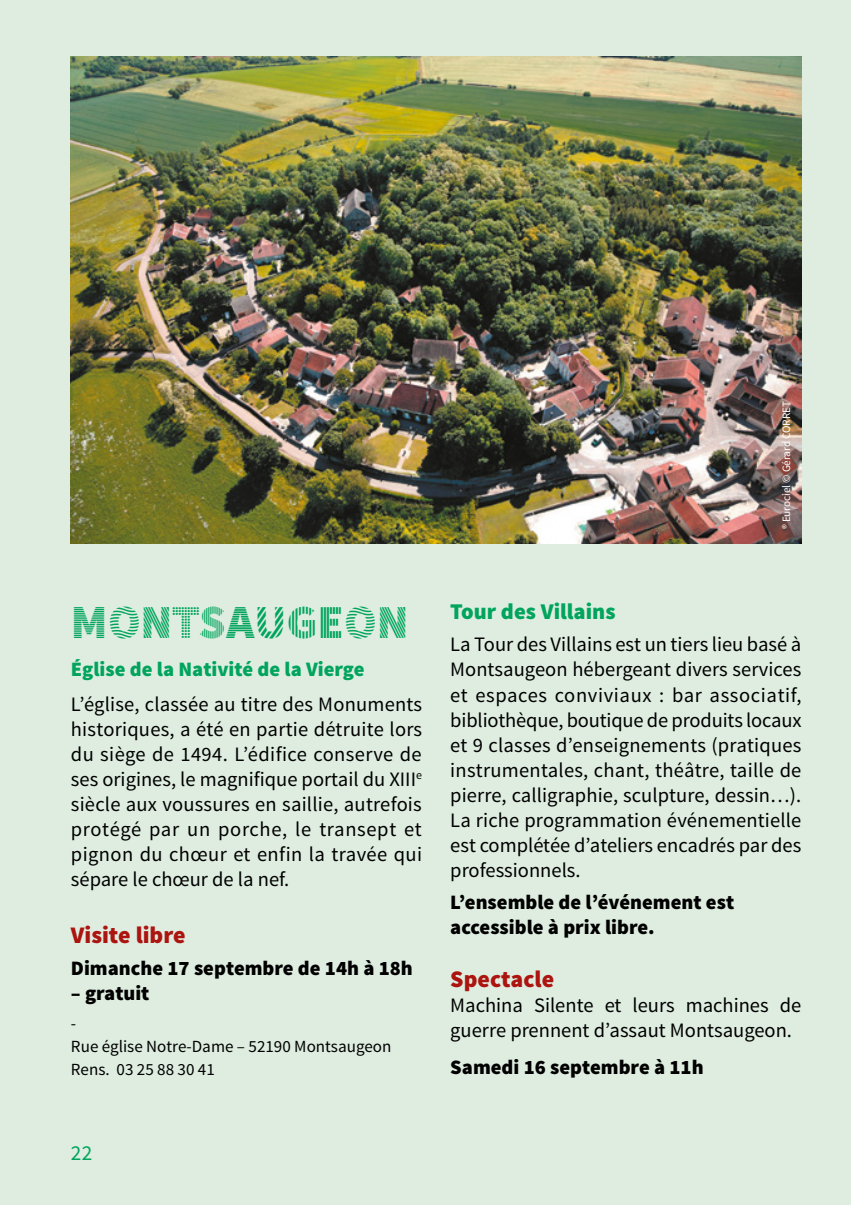
<style>
.page{position:relative;width:851px;height:1205px;background:#fff}
.page>*{position:absolute;margin:0;border:0;box-sizing:border-box;transform-origin:0 0}
.t1{font:47.5px "Source Sans Pro DISPLAY";color:#00a45d}
.t2{font:900 23.75px "Source Sans Pro";color:#ac1410}
.t3{font:900 22.5px "Source Sans Pro";color:#00a45d}
.t4{font:21.25px "Source Sans Pro";color:#00a45d}
.t5{font:20.5px/25px "Source Sans Pro";color:#000;text-align:justify}
.t6{font:900 20.5px/25px "Source Sans Pro";color:#000}
.t7{font:900 20.5px "Source Sans Pro";color:#00a45d}
.t8{font:17px/22.5px "Source Sans Pro";color:#000}
.t9{font:11.25px "Source Sans Pro";letter-spacing:-.01em;color:#fff}
</style>
<div class="page">
<div style="left:0;top:0;width:850px;height:1205px;background:#deede0"></div>
<img style="left:71px;top:57px;width:730px;height:486px">
<p class="t9" style="left:779px;top:529px;width:130px;rotate:-90deg">® Eurociel © Gérard CORRET</p>
<h1 class="t1" style="left:71px;top:598px;width:339px">MONTSAUGEON</h1>
<p class="t7" style="left:71px;top:655px;width:295px">Église de la Nativité de la Vierge</p>
<p class="t5" style="left:71px;top:692px;width:353px">L’église, classée au titre des Monuments historiques, a été en partie détruite lors du siège de 1494. L’édifice conserve de ses origines, le magnifique portail du XIII<sup>e </sup>siècle aux voussures en saillie, autrefois protégé par un porche, le transept et pignon du chœur et enfin la travée qui sépare le chœur de la nef.</p>
<p class="t2" style="left:71px;top:919px;width:116px">Visite libre</p>
<p class="t6" style="left:71px;top:956px;width:343px">Dimanche 17 septembre de 14h à 18h</p>
<p class="t6" style="left:71px;top:981px;width:80px">– gratuit</p>
<p class="t8" style="left:71px;top:1013px;width:322px">-<br>Rue église Notre-Dame – 52190 Montsaugeon<br>Rens. 03 25 88 30 41</p>
<p class="t4" style="left:71px;top:1140px;width:23px">22</p>
<p class="t3" style="left:450px;top:597px;width:167px">Tour des Villains</p>
<p class="t5" style="left:450px;top:632px;width:353px">La Tour des Villains est un tiers lieu basé à Montsaugeon hébergeant divers services et espaces conviviaux : bar associatif, bibliothèque, boutique de produits locaux et 9 classes d’enseignements (pratiques instrumentales, chant, théâtre, taille de pierre, calligraphie, sculpture, dessin…).<br>La riche programmation événementielle est complétée d’ateliers encadrés par des professionnels.</p>
<p class="t6" style="left:450px;top:890px;width:285px">L’ensemble de l’événement est accessible à prix libre.</p>
<p class="t2" style="left:450px;top:963px;width:105px">Spectacle</p>
<p class="t5" style="left:450px;top:993px;width:352px">Machina Silente et leurs machines de guerre prennent d’assaut Montsaugeon.</p>
<p class="t6" style="left:450px;top:1055px;width:255px">Samedi 16 septembre à 11h</p>
</div>
